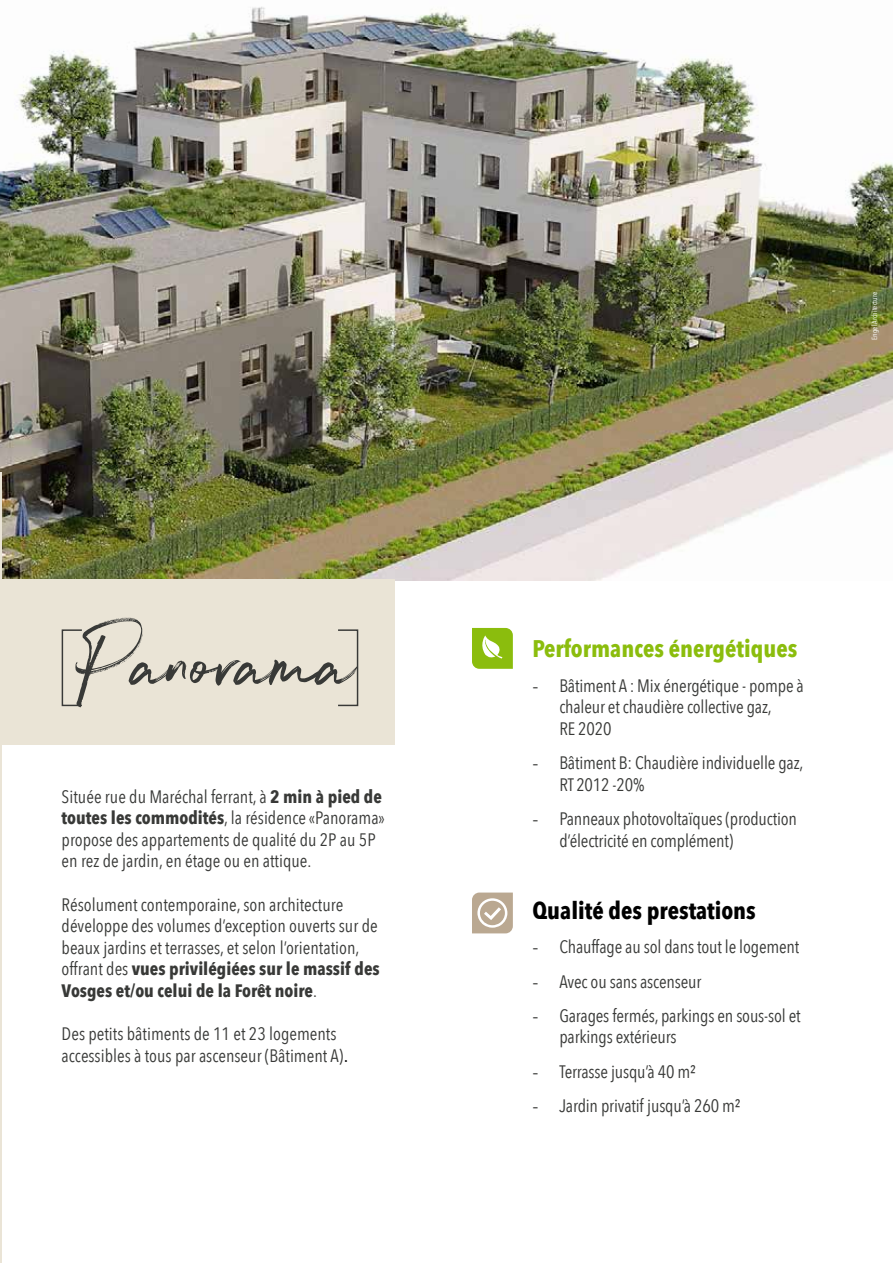
<style>
.page{position:relative;width:893px;height:1263px;background:#fff}
.page>*{position:absolute;margin:0;border:0;box-sizing:border-box;transform-origin:0 0}
.t1{font:98.85px "Northwell";color:#383937}
.t2{font:700 24px "Avenir Next Condensed";color:#8bbd0d}
.t3{font:700 24px "Avenir Next Condensed";color:#000}
.t4{font:18px/21.6px "Avenir Next Condensed";letter-spacing:-.01em;color:#383937}
.t5{font:7.5px "Avenir Next Condensed";color:#fff}
.s1{font-weight:700}
.s2{font-family:"Times";color:#000}
.s3{font-family:"Avenir"}
</style>
<div class="page">
<img style="left:0;top:6px;width:893px;height:574px">
<hr style="left:0;top:472px;width:1px;height:791px;background:#eae4d6">
<svg style="left:472px;top:892px;width:41px;height:41px;background:#c7b8a6"></svg>
<svg style="left:472px;top:628px;width:41px;height:41px;background:#9dc733"></svg>
<div style="left:0;top:579px;width:394px;height:166px;background:#eae4d6"></div>
<div style="left:62px;top:629px;width:21px;height:77px;border:1px solid #383937"></div>
<div style="left:337px;top:629px;width:21px;height:77px;border:1px solid #383937"></div>
<h1 class="t1" style="left:76px;top:591px;width:280px">Panorama</h1>
<p class="t4" style="left:62px;top:785px;width:325px">Située rue du Maréchal ferrant, à <span class="s1">2 min à pied de toutes les commodités</span>, la résidence «Panorama» propose des appartements de qualité du 2P au 5P en rez de jardin, en étage ou en attique.</p>
<p class="t4" style="left:62px;top:893px;width:320px">Résolument contemporaine, son architecture développe des volumes d’exception ouverts sur de beaux jardins et terrasses, et selon l’orientation, offrant des <span class="s1">vues privilégiées sur le massif des Vosges et/ou celui de la Forêt noire</span>.</p>
<p class="t4" style="left:62px;top:1022px;width:288px">Des petits bâtiments de 11 et 23 logements accessibles à tous par ascenseur (Bâtiment A)<span class="s2">.</span></p>
<p class="t5" style="left:868px;top:340px;width:49px;rotate:-90deg">Engel Architecture</p>
<h2 class="t2" style="left:532px;top:634px;width:266px">Performances énergétiques</h2>
<p class="t4" style="left:559px;top:674px;width:246px;text-indent:-27px"><span class="s3">-</span> Bâtiment A : Mix énergétique - pompe à chaleur et chaudière collective gaz,<br>RE 2020</p>
<p class="t4" style="left:559px;top:751px;width:245px;text-indent:-27px"><span class="s3">-</span> Bâtiment B: Chaudière individuelle gaz,<br>RT 2012 -20%</p>
<p class="t4" style="left:559px;top:807px;width:239px;text-indent:-27px"><span class="s3">-</span> Panneaux photovoltaïques (production d’électricité en complément)</p>
<h2 class="t3" style="left:532px;top:896px;width:225px">Qualité des prestations</h2>
<p class="t4" style="left:532px;top:935px;width:268px"><span class="s3">-</span> Chauffage au sol dans tout le logement</p>
<p class="t4" style="left:532px;top:969px;width:170px"><span class="s3">-</span> Avec ou sans ascenseur</p>
<p class="t4" style="left:559px;top:1004px;width:243px;text-indent:-27px"><span class="s3">-</span> Garages fermés, parkings en sous-sol et parkings extérieurs</p>
<p class="t4" style="left:532px;top:1060px;width:165px"><span class="s3">-</span> Terrasse jusqu’à 40 m²</p>
<p class="t4" style="left:532px;top:1094px;width:210px"><span class="s3">-</span> Jardin privatif jusqu’à 260 m²</p>
</div>
